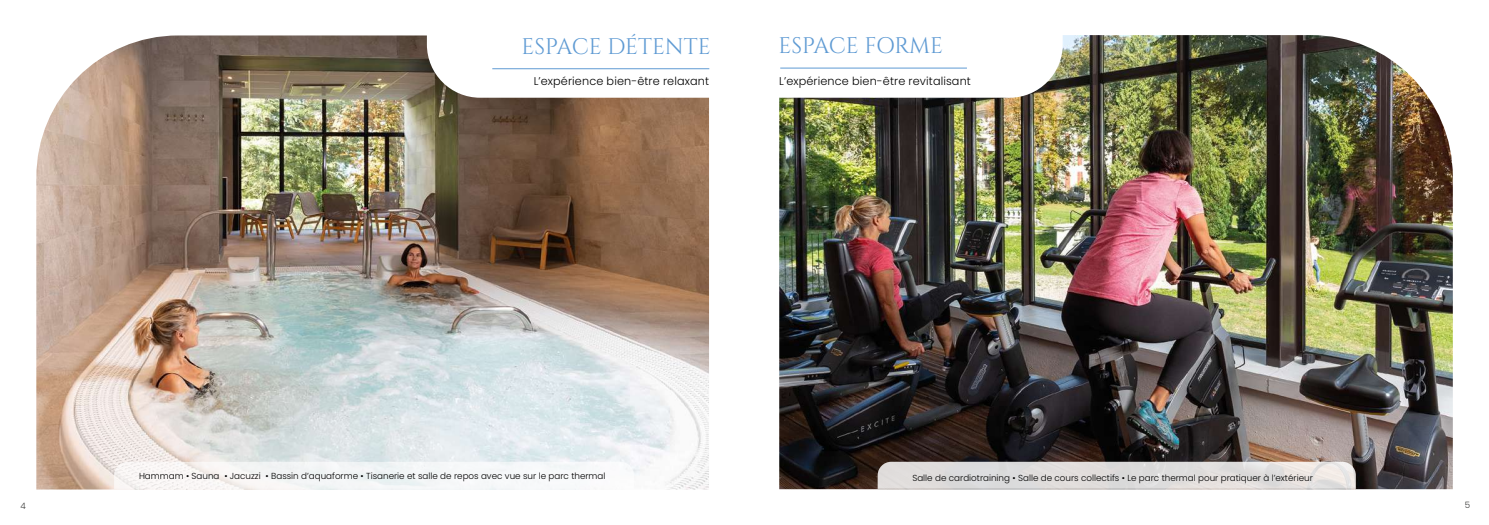
<style>
.page{position:relative;width:1489px;height:525px;background:#fff}
.page>*{position:absolute;margin:0;border:0;box-sizing:border-box;transform-origin:0 0}
.t1{font:22.5px "Cinzel";color:#5e9ad3}
.t2{font:22.5px "Cinzel";letter-spacing:-.02em;color:#5e9ad3}
.t3{font:300 11.25px "Poppins";letter-spacing:.01em;color:#000}
.t4{font:300 8.75px "Poppins";color:#000}
.t5{font:300 8.75px "Poppins";color:#3c3c3b}
</style>
<div class="page">
<img style="left:779px;top:35px;width:673px;height:454px">
<img style="left:36px;top:35px;width:673px;height:454px">
<svg style="left:114px;top:461px;width:520px;height:27px"></svg>
<svg style="left:427px;top:35px;width:635px;height:63px"></svg>
<hr style="left:780px;top:68px;width:186px;height:1px;background:#5e9ad3">
<svg style="left:877px;top:461px;width:478px;height:27px;background:#dad8d7"></svg>
<hr style="left:492px;top:68px;width:217px;height:1px;background:#5e9ad3">
<h1 class="t1" style="left:521px;top:33px;width:191px">ESPACE DÉTENTE</h1>
<p class="t3" style="left:533px;top:75px;width:177px">L’expérience bien-être relaxant</p>
<h1 class="t2" style="left:778px;top:32px;width:166px">ESPACE FORME</h1>
<p class="t3" style="left:779px;top:75px;width:193px">L’expérience bien-être revitalisant</p>
<p class="t4" style="left:139px;top:470px;width:468px">Hammam • Sauna • Jacuzzi • Bassin d’aquaforme • Tisanerie et salle de repos avec vue sur le parc thermal</p>
<p class="t4" style="left:912px;top:472px;width:402px">Salle de cardiotraining • Salle de cours collectifs • Le parc thermal pour pratiquer à l’extérieur</p>
<p class="t5" style="left:20px;top:500px;width:7px">4</p>
<p class="t5" style="left:1464px;top:499px;width:7px">5</p>
</div>
